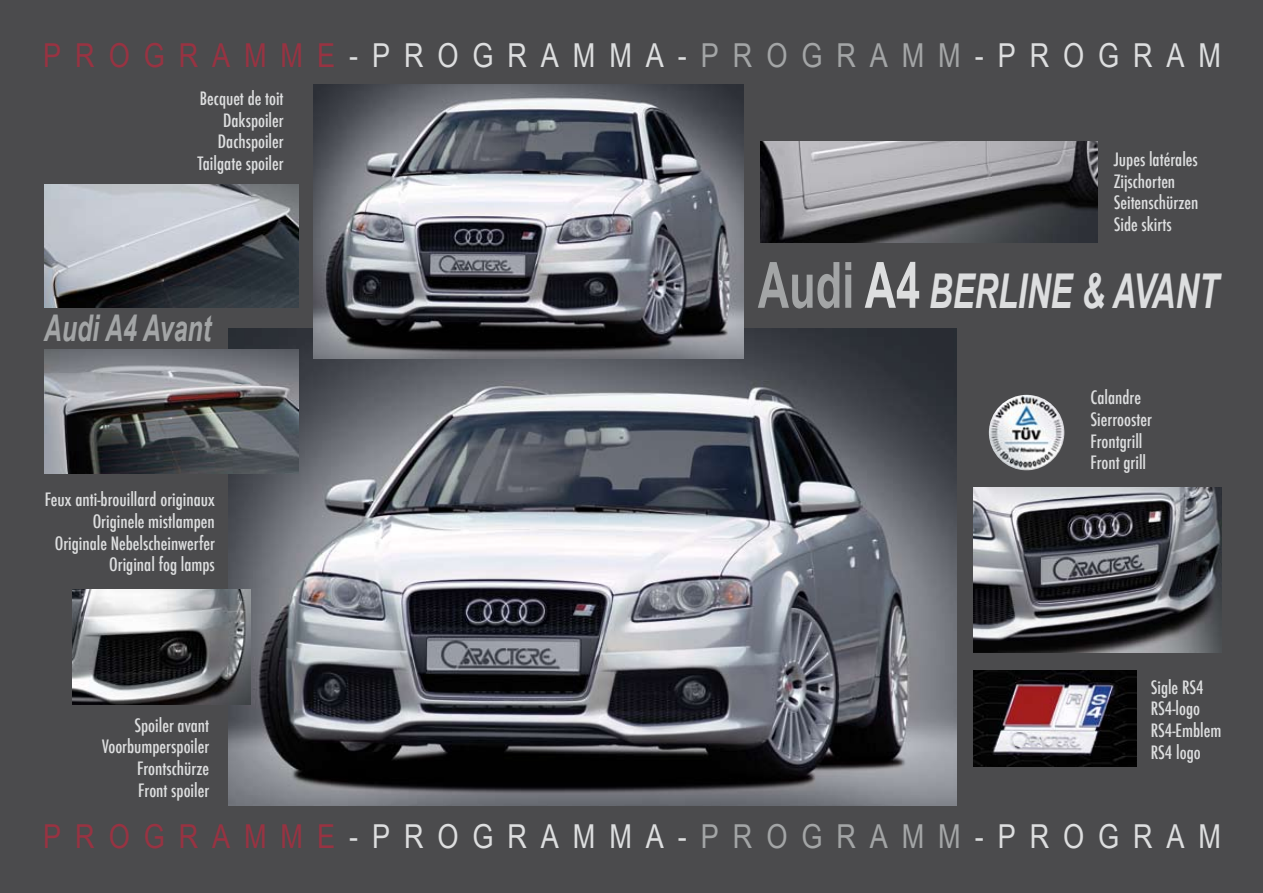
<style>
.page{position:relative;width:1263px;height:893px;background:#4b4b4d}
.page>*{position:absolute;margin:0;border:0;box-sizing:border-box;transform-origin:0 0}
.t1{font:italic 700 48px "Arial Narrow";color:#dddedf;scale:.83 1}
.t2{font:italic 700 36.75px "Arial Narrow";color:#a3a5a6;scale:.83 1}
.t3{font:33px "Arial Narrow";letter-spacing:.42em;color:#dddedf}
.t4{font:500 condensed 18px/21.6px "Futura";color:#dddedf}
.s1{color:#983342}
.s2{color:#a3a5a6}
.s3{font-style:normal;font-size:63.9px;color:#a3a5a6}
.s4{font-style:normal;font-size:63.9px}
</style>
<div class="page">
<img style="left:761px;top:141px;width:336px;height:101px">
<img style="left:229px;top:329px;width:728px;height:476px">
<img style="left:974px;top:487px;width:247px;height:166px">
<img style="left:73px;top:589px;width:178px;height:115px">
<img style="left:989px;top:395px;width:75px;height:75px;border-radius:50%">
<img style="left:314px;top:84px;width:430px;height:274px">
<img style="left:44px;top:349px;width:255px;height:124px">
<img style="left:44px;top:184px;width:255px;height:124px">
<img style="left:974px;top:671px;width:162px;height:96px">
<h3 class="t3" style="left:43px;top:36px;width:1179px"><span class="s1">PROGRAMME</span>-PROGRAMMA-<span class="s2">PROGRAMM</span>-PROGRAM</h3>
<p class="t4" style="left:197px;top:88px;width:88px;text-align:right">Becquet de toit<br>Dakspoiler<br>Dachspoiler<br>Tailgate spoiler</p>
<h2 class="t2" style="left:44px;top:306px;width:203px">Audi A4 Avant</h2>
<p class="t4" style="left:45px;top:489px;width:172px;text-align:right">Feux anti-brouillard originaux<br>Originele mistlampen<br>Originale Nebelscheinwerfer<br>Original fog lamps</p>
<p class="t4" style="left:102px;top:714px;width:109px;text-align:right">Spoiler avant<br>Voorbumperspoiler<br>Frontschürze<br>Front spoiler</p>
<p class="t4" style="left:1114px;top:149px;width:86px">Jupes latérales<br>Zijschorten<br>Seitenschürzen<br>Side skirts</p>
<h1 class="t1" style="left:758px;top:263px;width:557px"><span class="s3">Audi</span> <span class="s4">A4</span> BERLINE &amp; AVANT</h1>
<p class="t4" style="left:1090px;top:387px;width:63px">Calandre<br>Sierrooster<br>Frontgrill<br>Front grill</p>
<p class="t4" style="left:1151px;top:676px;width:72px">Sigle RS4<br>RS4-logo<br>RS4-Emblem<br>RS4 logo</p>
<h3 class="t3" style="left:43px;top:817px;width:1179px"><span class="s1">PROGRAMME</span>-PROGRAMMA-<span class="s2">PROGRAMM</span>-PROGRAM</h3>
</div>
